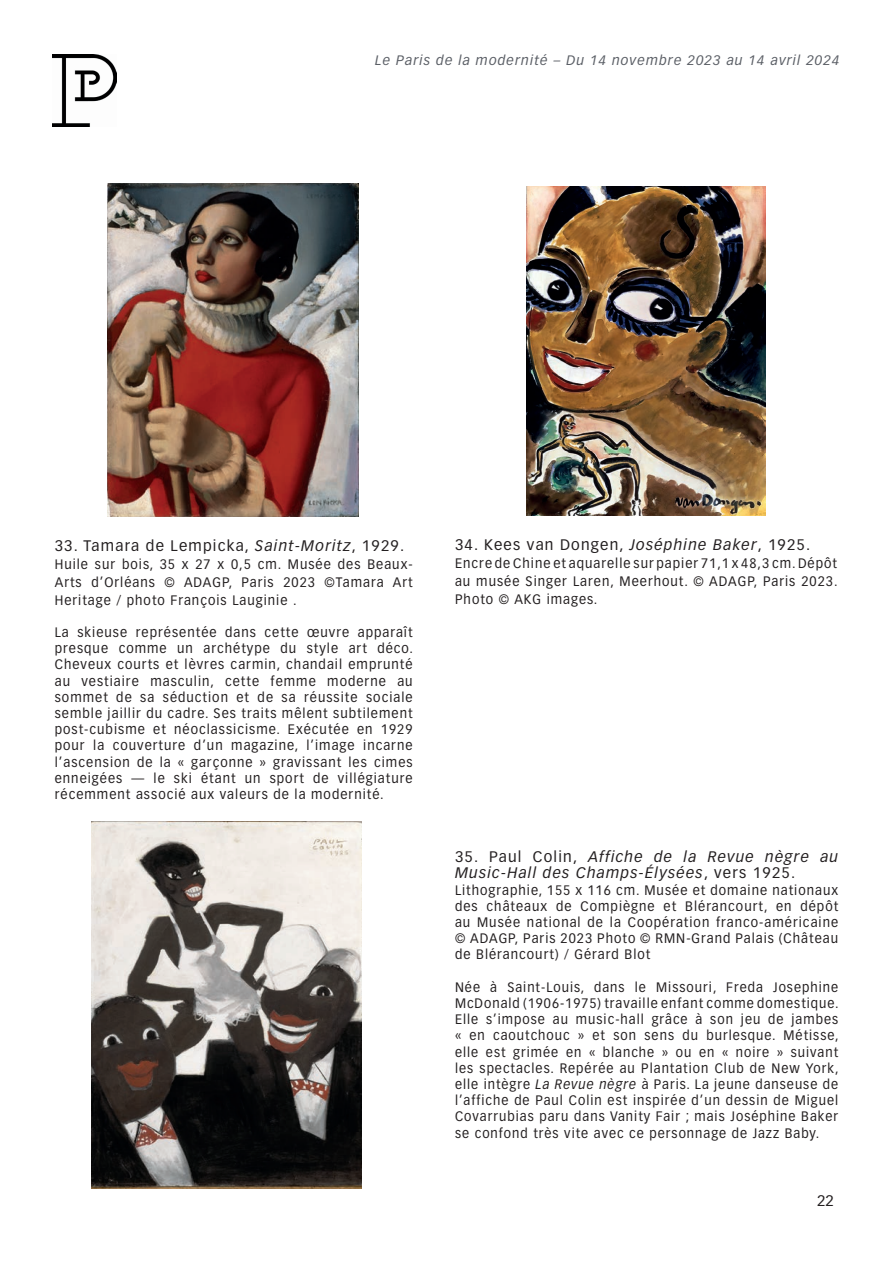
<style>
.page{position:relative;width:893px;height:1263px;background:#fff}
.page>*{position:absolute;margin:0;border:0;box-sizing:border-box;transform-origin:0 0}
.t1{font:15px "Vectora LT Std";letter-spacing:.08em;color:#231f20}
.t2{font:italic 15px/16.2px "Vectora LT Std";letter-spacing:.08em;color:#231f20}
.t3{font:13.5px/16.2px "Vectora LT Std";letter-spacing:.08em;color:#231f20;text-align:justify;scale:.95 1}
.t4{font:13.5px/16.2px "Vectora LT Std";letter-spacing:.08em;color:#231f20;text-align:justify;scale:.94 1}
.t5{font:italic 13.5px "Vectora LT Std";letter-spacing:.08em;color:#5b5f66}
.s1{font-style:italic}
.s2{font-style:normal}
</style>
<div class="page">
<img style="left:527px;top:186px;width:239px;height:330px">
<img style="left:108px;top:183px;width:250px;height:334px">
<img style="left:91px;top:822px;width:271px;height:366px">
<img style="left:53px;top:54px;width:64px;height:72px">
<p class="t5" style="left:375px;top:52px;width:466px">Le Paris de la modernité – Du 14 novembre 2023 au 14 avril 2024</p>
<p class="t1" style="left:55px;top:536px;width:351px">33. Tamara de Lempicka, <span class="s1">Saint-Moritz</span>, 1929.</p>
<p class="t3" style="left:55px;top:555px;width:378px;line-height:18px">Huile sur bois, 35 x 27 x 0,5 cm. Musée des Beaux-Arts d’Orléans © ADAGP, Paris 2023 ©Tamara Art Heritage / photo François Lauginie .</p>
<p class="t3" style="left:55px;top:624px;width:379px">La skieuse représentée dans cette œuvre apparaît presque comme un archétype du style art déco.<br>Cheveux courts et lèvres carmin, chandail emprunté au vestiaire masculin, cette femme moderne au sommet de sa séduction et de sa réussite sociale semble jaillir du cadre. Ses traits mêlent subtilement post-cubisme et néoclassicisme. Exécutée en 1929 pour la couverture d’un magazine, l’image incarne l’ascension de la « garçonne » gravissant les cimes enneigées — le ski étant un sport de villégiature récemment associé aux valeurs de la modernité.</p>
<p class="t1" style="left:455px;top:535px;width:357px">34. Kees van Dongen, <span class="s1">Joséphine Baker</span>, 1925.</p>
<p class="t3" style="left:455px;top:554px;width:404px;line-height:18px">Encre de Chine et aquarelle sur papier 71,1 x 48,3 cm. Dépôt au musée Singer Laren, Meerhout. © ADAGP, Paris 2023.<br>Photo © AKG images.</p>
<p class="t2" style="left:455px;top:849px;width:385px"><span class="s2">35. Paul Colin,</span> Affiche de la Revue nègre au<br>Music-Hall des Champs-Élysées<span class="s2">, vers 1925.</span></p>
<p class="t3" style="left:455px;top:882px;width:405px">Lithographie, 155 x 116 cm. Musée et domaine nationaux des châteaux de Compiègne et Blérancourt, en dépôt au Musée national de la Coopération franco-américaine © ADAGP, Paris 2023 Photo © RMN-Grand Palais (Château de Blérancourt) / Gérard Blot</p>
<p class="t4" style="left:455px;top:979px;width:410px">Née à Saint-Louis, dans le Missouri, Freda Josephine McDonald (1906-1975) travaille enfant comme domestique.<br>Elle s’impose au music-hall grâce à son jeu de jambes « en caoutchouc » et son sens du burlesque. Métisse, elle est grimée en « blanche » ou en « noire » suivant les spectacles. Repérée au Plantation Club de New York, elle intègre <span class="s1">La Revue nègre</span> à Paris. La jeune danseuse de l’affiche de Paul Colin est inspirée d’un dessin de Miguel Covarrubias paru dans Vanity Fair ; mais Joséphine Baker se confond très vite avec ce personnage de Jazz Baby.</p>
<p class="t1" style="left:817px;top:1191px;width:18px">22</p>
</div>
